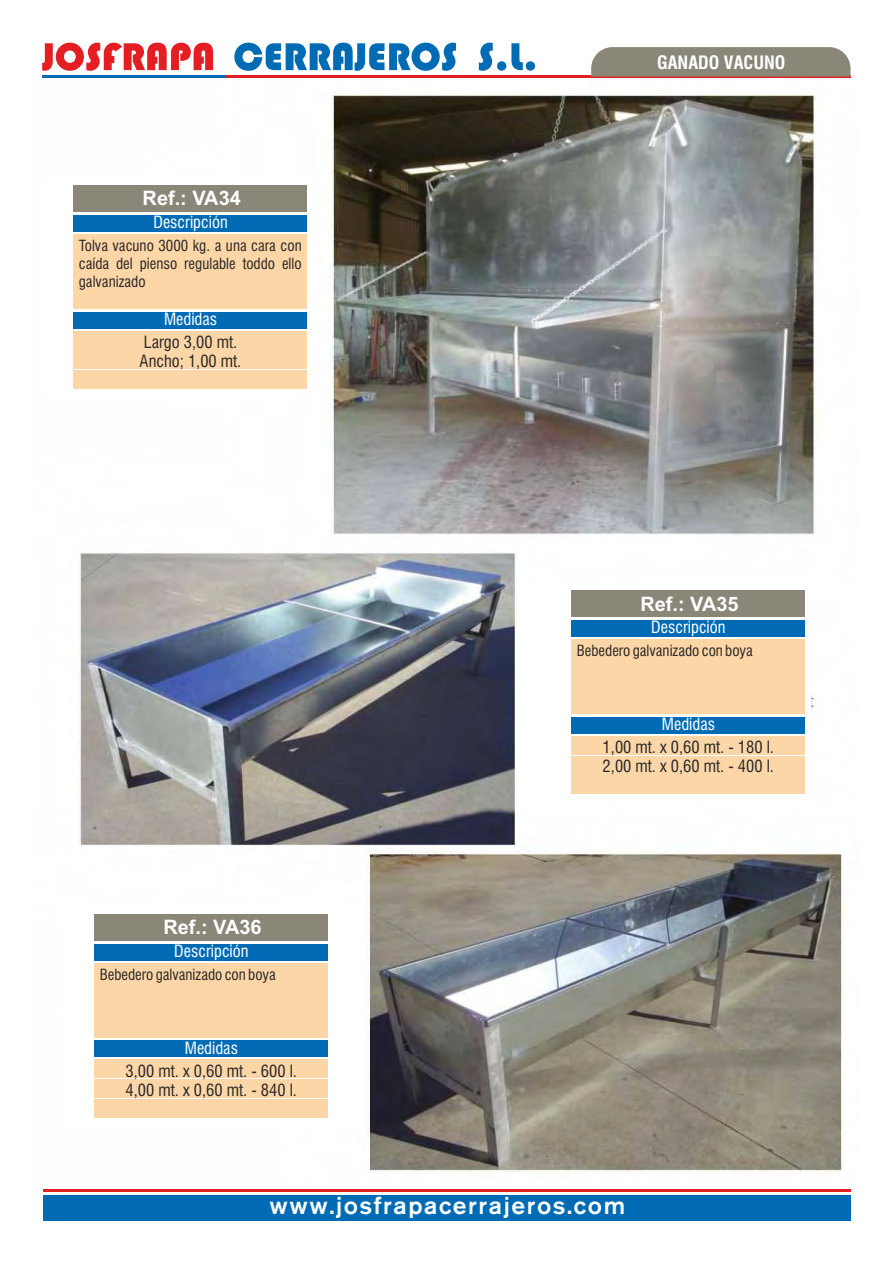
<style>
.page{position:relative;width:893px;height:1263px;background:#fff}
.page>*{position:absolute;margin:0;border:0;box-sizing:border-box;transform-origin:0 0}
.t1{font:500 24.45px "Nissan AG";letter-spacing:.065em;color:#fff}
.t2{font:700 19.95px "Arial";color:#fff}
.t3{font:700 condensed 18px "Swiss 721 BT";color:#fff}
.t4{font:condensed 16.5px/19.2px "Swiss 721 BT";color:#2b2929}
.t5{font:condensed 16.5px "Swiss 721 BT";color:#fff}
.t6{font:condensed 15px/18px "Swiss 721 BT";color:#2b2929;text-align:justify}
</style>
<div class="page">
<img style="left:42px;top:72px;width:809px;height:1125px">
<hr style="left:42px;top:76px;width:808px;height:2px;background:#e31f24">
<svg style="left:42px;top:43px;width:171px;height:28px"></svg>
<svg style="left:234px;top:43px;width:301px;height:28px"></svg>
<hr style="left:42px;top:76px;width:183px;height:2px;background:#006bb5">
<svg style="left:591px;top:47px;width:259px;height:30px;background:#8e887a"></svg>
<div style="left:43px;top:1195px;width:807px;height:25px;background:#006bb5"></div>
<hr style="left:43px;top:1189px;width:807px;height:2px;background:#e31f24">
<div style="left:46px;top:177px;width:268px;height:221px;background:#fff"></div>
<div style="left:73px;top:185px;width:234px;height:26px;background:#8a8778"></div>
<div style="left:73px;top:234px;width:234px;height:75px;background:#fcd6a6"></div>
<div style="left:73px;top:215px;width:234px;height:17px;background:#006bb5"></div>
<div style="left:73px;top:331px;width:234px;height:18px;background:#fcd6a6"></div>
<div style="left:73px;top:312px;width:234px;height:16px;background:#006bb5"></div>
<div style="left:73px;top:351px;width:234px;height:18px;background:#fcd6a6"></div>
<div style="left:73px;top:371px;width:234px;height:18px;background:#fcd6a6"></div>
<div style="left:519px;top:582px;width:292px;height:221px;background:#fff"></div>
<div style="left:571px;top:590px;width:234px;height:26px;background:#8a8778"></div>
<div style="left:571px;top:639px;width:234px;height:75px;background:#fcd6a6"></div>
<div style="left:571px;top:620px;width:234px;height:17px;background:#006bb5"></div>
<div style="left:571px;top:736px;width:234px;height:18px;background:#fcd6a6"></div>
<div style="left:571px;top:717px;width:234px;height:16px;background:#006bb5"></div>
<div style="left:571px;top:756px;width:234px;height:18px;background:#fcd6a6"></div>
<div style="left:571px;top:776px;width:234px;height:18px;background:#fcd6a6"></div>
<div style="left:67px;top:906px;width:296px;height:221px;background:#fff"></div>
<div style="left:94px;top:914px;width:234px;height:26px;background:#8a8778"></div>
<div style="left:94px;top:963px;width:234px;height:75px;background:#fcd6a6"></div>
<div style="left:94px;top:944px;width:234px;height:16px;background:#006bb5"></div>
<div style="left:94px;top:1060px;width:234px;height:18px;background:#fcd6a6"></div>
<div style="left:94px;top:1040px;width:234px;height:17px;background:#006bb5"></div>
<div style="left:94px;top:1080px;width:234px;height:18px;background:#fcd6a6"></div>
<div style="left:94px;top:1099px;width:234px;height:18px;background:#fcd6a6"></div>
<h2 class="t2" style="left:143px;top:191px;width:100px">Ref.: VA34</h2>
<p class="t5" style="left:153px;top:215px;width:76px">Descripción</p>
<p class="t6" style="left:79px;top:238px;width:224px">Tolva vacuno 3000 kg. a una cara con caída del pienso regulable toddo ello galvanizado</p>
<p class="t5" style="left:164px;top:312px;width:55px">Medidas</p>
<p class="t4" style="left:140px;top:334px;width:103px">Largo 3,00 mt.<br>Ancho; 1,00 mt.</p>
<h2 class="t2" style="left:163px;top:920px;width:100px">Ref.: VA36</h2>
<p class="t5" style="left:174px;top:944px;width:76px">Descripción</p>
<p class="t6" style="left:100px;top:967px;width:178px">Bebedero galvanizado con boya</p>
<p class="t5" style="left:185px;top:1041px;width:55px">Medidas</p>
<p class="t4" style="left:126px;top:1063px;width:173px">3,00 mt. x 0,60 mt. - 600 l.<br>4,00 mt. x 0,60 mt. - 840 l.</p>
<p class="t3" style="left:657px;top:55px;width:130px">GANADO VACUNO</p>
<h2 class="t2" style="left:640px;top:596px;width:100px">Ref.: VA35</h2>
<p class="t5" style="left:651px;top:620px;width:76px">Descripción</p>
<p class="t6" style="left:577px;top:643px;width:178px">Bebedero galvanizado con boya</p>
<p class="t5" style="left:662px;top:717px;width:55px">Medidas</p>
<p class="t4" style="left:603px;top:739px;width:173px">1,00 mt. x 0,60 mt. - 180 l.<br>2,00 mt. x 0,60 mt. - 400 l.</p>
<h1 class="t1" style="left:269px;top:1194px;width:357px">www.josfrapacerrajeros.com</h1>
</div>
